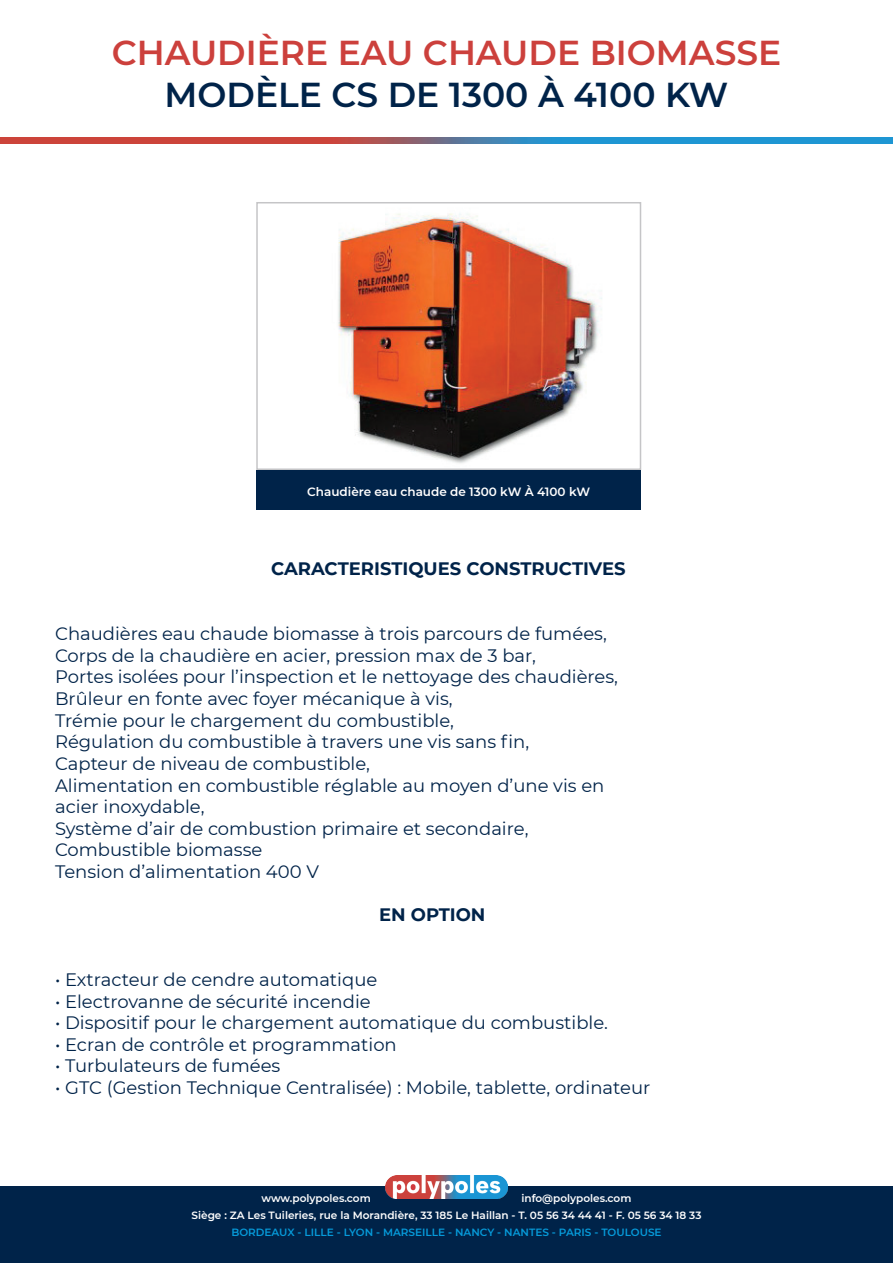
<style>
.page{position:relative;width:893px;height:1263px;background:#fff}
.page>*{position:absolute;margin:0;border:0;box-sizing:border-box;transform-origin:0 0}
.t1{font:600 34.5px "Montserrat";color:#cc403c}
.t2{font:600 34.5px "Montserrat";color:#002349}
.t3{font:18px/21.6px "Montserrat";color:#002349}
.t4{font:700 18px "Montserrat";color:#002349}
.t5{font:600 12px "Montserrat";color:#fff}
.t6{font:600 10.5px/16.8px "Montserrat";color:#fff}
.t7{font:600 10.5px "Montserrat";color:#069ad9}
</style>
<div class="page">
<img style="left:0;top:137px;width:893px;height:7px">
<div style="left:0;top:1187px;width:893px;height:76px;background:#002349"></div>
<img style="left:386px;top:1176px;width:121px;height:22px">
<img style="left:338px;top:213px;width:264px;height:250px">
<div style="left:256px;top:202px;width:385px;height:268px;border:2px solid #c5c5c7"></div>
<div style="left:256px;top:470px;width:385px;height:40px;background:#002349"></div>
<h1 class="t1" style="left:112px;top:29px;width:671px">CHAUDIÈRE EAU CHAUDE BIOMASSE</h1>
<h1 class="t2" style="left:165px;top:70px;width:565px">MODÈLE CS DE 1300 À 4100 KW</h1>
<p class="t5" style="left:307px;top:483px;width:285px">Chaudière eau chaude de 1300 kW À 4100 kW</p>
<p class="t4" style="left:271px;top:556px;width:356px">CARACTERISTIQUES CONSTRUCTIVES</p>
<p class="t3" style="left:55px;top:622px;width:564px">Chaudières eau chaude biomasse à trois parcours de fumées, Corps de la chaudière en acier, pression max de 3 bar,<br>Portes isolées pour l’inspection et le nettoyage des chaudières, Brûleur en fonte avec foyer mécanique à vis,<br>Trémie pour le chargement du combustible,<br>Régulation du combustible à travers une vis sans fin,<br>Capteur de niveau de combustible,<br>Alimentation en combustible réglable au moyen d’une vis en acier inoxydable,<br>Système d’air de combustion primaire et secondaire, Combustible biomasse<br>Tension d’alimentation 400 V</p>
<p class="t4" style="left:379px;top:902px;width:108px">EN OPTION</p>
<p class="t3" style="left:55px;top:968px;width:324px">• Extracteur de cendre automatique</p>
<p class="t3" style="left:55px;top:990px;width:317px">• Electrovanne de sécurité incendie</p>
<p class="t3" style="left:55px;top:1011px;width:554px">• Dispositif pour le chargement automatique du combustible.</p>
<p class="t3" style="left:55px;top:1033px;width:343px">• Ecran de contrôle et programmation</p>
<p class="t3" style="left:55px;top:1054px;width:227px">• Turbulateurs de fumées</p>
<p class="t3" style="left:55px;top:1076px;width:597px">• GTC (Gestion Technique Centralisée) : Mobile, tablette, ordinateur</p>
<p class="t6" style="left:191px;top:1189px;width:511px;text-indent:330px">info@polypoles.com<br>Siège : ZA Les Tuileries, rue la Morandière, 33 185 Le Haillan - T. 05 56 34 44 41 - F. 05 56 34 18 33</p>
<p class="t7" style="left:231px;top:1224px;width:432px">BORDEAUX - LILLE - LYON - MARSEILLE - NANCY - NANTES - PARIS - TOULOUSE</p>
<p class="t6" style="left:261px;top:1189px;width:111px">www.polypoles.com</p>
</div>
